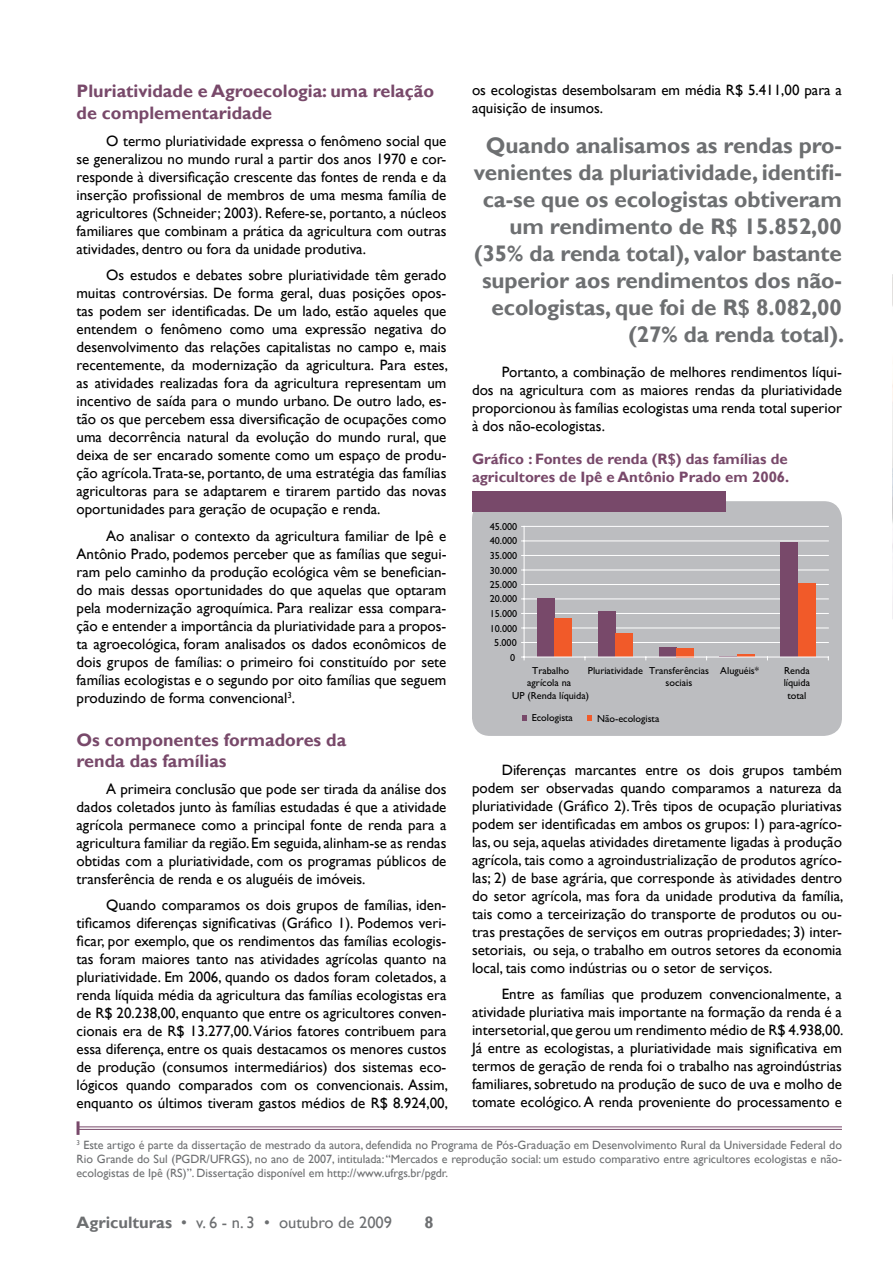
<style>
.page{position:relative;width:893px;height:1263px;background:#fff}
.page>*{position:absolute;margin:0;border:0;box-sizing:border-box;transform-origin:0 0}
.t1{font:700 22.5px/27px "Gill Sans";letter-spacing:-.005em;color:#6d6f71;text-align:right}
.t2{font:700 18px/21.6px "Gill Sans";color:#78496a}
.t3{font:16.5px "Gill Sans";color:#6d6f71}
.t4{font:700 16.5px "Gill Sans";color:#6d6f71}
.t5{font:15px/18px "Gill Sans";color:#000;text-align:justify}
.t6{font:700 15px/18px "Gill Sans";color:#78496a}
.t7{font:12px/14.4px "Gill Sans";color:#6d6f71;text-align:justify}
.t8{font:10.2px/12.1px "Gill Sans";color:#000;text-align:center}
.s1{font-weight:700}
</style>
<div class="page">
<hr style="left:78px;top:1126px;width:764px;height:1px;background:#78496a">
<hr style="left:78px;top:1129px;width:764px;height:1px;background:#78496a">
<hr style="left:77px;top:1121px;width:3px;height:14px;background:#78496a">
<img style="left:892px;top:274px;width:1px;height:345px">
<div style="left:472px;top:501px;width:370px;height:235px;background:#bcbdc0;border-radius:18px"></div>
<div style="left:472px;top:491px;width:253px;height:20px;background:#78496a"></div>
<hr style="left:524px;top:642px;width:304px;height:1px;background:#fff">
<hr style="left:524px;top:628px;width:304px;height:1px;background:#fff">
<hr style="left:524px;top:613px;width:304px;height:1px;background:#fff">
<hr style="left:524px;top:598px;width:304px;height:1px;background:#fff">
<hr style="left:524px;top:584px;width:304px;height:1px;background:#fff">
<hr style="left:524px;top:570px;width:304px;height:1px;background:#fff">
<hr style="left:524px;top:555px;width:304px;height:1px;background:#fff">
<hr style="left:524px;top:540px;width:304px;height:1px;background:#fff">
<hr style="left:524px;top:526px;width:304px;height:1px;background:#fff">
<div style="left:537px;top:598px;width:17px;height:59px;background:#78496a"></div>
<div style="left:598px;top:611px;width:17px;height:46px;background:#78496a"></div>
<div style="left:659px;top:647px;width:17px;height:10px;background:#78496a"></div>
<div style="left:780px;top:542px;width:18px;height:115px;background:#78496a"></div>
<div style="left:554px;top:618px;width:18px;height:39px;background:#f15a29"></div>
<div style="left:615px;top:634px;width:18px;height:23px;background:#f15a29"></div>
<div style="left:676px;top:648px;width:17px;height:9px;background:#f15a29"></div>
<svg style="left:720px;top:655px;width:34px;height:2px"></svg>
<div style="left:798px;top:584px;width:17px;height:73px;background:#f15a29"></div>
<hr style="left:524px;top:526px;width:1px;height:131px;background:#fff">
<hr style="left:524px;top:657px;width:304px;height:1px;background:#fff">
<svg style="left:522px;top:715px;width:5px;height:5px"></svg>
<svg style="left:587px;top:715px;width:5px;height:6px"></svg>
<p class="t2" style="left:77px;top:81px;width:359px">Pluriatividade e Agroecologia: uma relação de complementaridade</p>
<p class="t5" style="left:77px;top:132px;width:371px;text-indent:30px">O termo pluriatividade expressa o fenômeno social que se generalizou no mundo rural a partir dos anos 1970 e cor&shy;responde à diversificação crescente das fontes de renda e da inserção profissional de membros de uma mesma família de agricultores (Schneider; 2003). Refere-se, portanto, a núcleos familiares que combinam a prática da agricultura com outras atividades, dentro ou fora da unidade produtiva.</p>
<p class="t5" style="left:77px;top:266px;width:373px;text-indent:30px">Os estudos e debates sobre pluriatividade têm gerado muitas controvérsias. De forma geral, duas posições opos&shy;tas podem ser identificadas. De um lado, estão aqueles que entendem o fenômeno como uma expressão negativa do desenvolvimento das relações capitalistas no campo e, mais recentemente, da modernização da agricultura. Para estes, as atividades realizadas fora da agricultura representam um incentivo de saída para o mundo urbano. De outro lado, es&shy;tão os que percebem essa diversificação de ocupações como uma decorrência natural da evolução do mundo rural, que deixa de ser encarado somente como um espaço de produ&shy;ção agrícola.Trata-se, portanto, de uma estratégia das famílias agricultoras para se adaptarem e tirarem partido das novas oportunidades para geração de ocupação e renda.</p>
<p class="t5" style="left:77px;top:527px;width:371px;text-indent:30px">Ao analisar o contexto da agricultura familiar de Ipê e Antônio Prado, podemos perceber que as famílias que segui&shy;ram pelo caminho da produção ecológica vêm se benefician&shy;do mais dessas oportunidades do que aquelas que optaram pela modernização agroquímica. Para realizar essa compara&shy;ção e entender a importância da pluriatividade para a propos&shy;ta agroecológica, foram analisados os dados econômicos de dois grupos de famílias: o primeiro foi constituído por sete famílias ecologistas e o segundo por oito famílias que seguem produzindo de forma convencional<sup>3</sup>.</p>
<p class="t2" style="left:77px;top:729px;width:271px">Os componentes formadores da renda das famílias</p>
<p class="t5" style="left:77px;top:780px;width:371px;text-indent:30px">A primeira conclusão que pode ser tirada da análise dos dados coletados junto às famílias estudadas é que a atividade agrícola permanece como a principal fonte de renda para a agricultura familiar da região. Em seguida, alinham-se as rendas obtidas com a pluriatividade, com os programas públicos de transferência de renda e os aluguéis de imóveis.</p>
<p class="t5" style="left:77px;top:896px;width:373px;text-indent:30px">Quando comparamos os dois grupos de famílias, iden&shy;tificamos diferenças significativas (Gráfico 1). Podemos veri&shy;ficar, por exemplo, que os rendimentos das famílias ecologis&shy;tas foram maiores tanto nas atividades agrícolas quanto na pluriatividade. Em 2006, quando os dados foram coletados, a renda líquida média da agricultura das famílias ecologistas era de R$ 20.238,00, enquanto que entre os agricultores conven&shy;cionais era de R$ 13.277,00. Vários fatores contribuem para essa diferença, entre os quais destacamos os menores custos de produção (consumos intermediários) dos sistemas eco&shy;lógicos quando comparados com os convencionais. Assim, enquanto os últimos tiveram gastos médios de R$ 8.924,00,</p>
<p class="t5" style="left:472px;top:82px;width:371px">os ecologistas desembolsaram em média R$ 5.411,00 para a aquisição de insumos.</p>
<p class="t1" style="left:474px;top:133px;width:372px">Quando analisamos as rendas pro&shy;venientes da pluriatividade, identifi&shy;ca-se que os ecologistas obtiveram um rendimento de R$ 15.852,00 (35% da renda total), valor bastante superior aos rendimentos dos não&shy;ecologistas, que foi de R$ 8.082,00 (27% da renda total).</p>
<p class="t5" style="left:472px;top:363px;width:371px;text-indent:30px">Portanto, a combinação de melhores rendimentos líqui&shy;dos na agricultura com as maiores rendas da pluriatividade proporcionou às famílias ecologistas uma renda total superior à dos não-ecologistas.</p>
<p class="t6" style="left:472px;top:450px;width:319px">Gráfico : Fontes de renda (R$) das famílias de agricultores de Ipê e Antônio Prado em 2006.</p>
<p class="t8" style="left:490px;top:521px;width:29px">45.000</p>
<p class="t8" style="left:490px;top:535px;width:29px">40.000</p>
<p class="t8" style="left:490px;top:550px;width:29px">35.000</p>
<p class="t8" style="left:490px;top:564px;width:29px">30.000</p>
<p class="t8" style="left:490px;top:579px;width:29px">25.000</p>
<p class="t8" style="left:490px;top:593px;width:29px">20.000</p>
<p class="t8" style="left:490px;top:608px;width:29px">15.000</p>
<p class="t8" style="left:490px;top:622px;width:29px">10.000</p>
<p class="t8" style="left:494px;top:637px;width:24px">5.000</p>
<p class="t8" style="left:510px;top:651px;width:7px">0</p>
<p class="t8" style="left:512px;top:665px;width:78px">Trabalho<br>agrícola na<br>UP (Renda líquida)</p>
<p class="t8" style="left:666px;top:665px;width:45px;text-align:left;text-indent:-78px">Pluriatividade Transferências sociais</p>
<p class="t8" style="left:720px;top:665px;width:40px">Aluguéis*</p>
<p class="t8" style="left:784px;top:665px;width:28px">Renda líquida total</p>
<p class="t8" style="left:532px;top:712px;width:43px">Ecologista</p>
<p class="t8" style="left:597px;top:712px;width:64px">Não-ecologista</p>
<p class="t5" style="left:472px;top:761px;width:373px;text-indent:30px">Diferenças marcantes entre os dois grupos também podem ser observadas quando comparamos a natureza da pluriatividade (Gráfico 2). Três tipos de ocupação pluriativas podem ser identificadas em ambos os grupos: 1) para-agríco&shy;las, ou seja, aquelas atividades diretamente ligadas à produção agrícola, tais como a agroindustrialização de produtos agríco&shy;las; 2) de base agrária, que corresponde às atividades dentro do setor agrícola, mas fora da unidade produtiva da família, tais como a terceirização do transporte de produtos ou ou&shy;tras prestações de serviços em outras propriedades; 3) inter&shy;setoriais, ou seja, o trabalho em outros setores da economia local, tais como indústrias ou o setor de serviços.</p>
<p class="t5" style="left:472px;top:985px;width:373px;text-indent:30px">Entre as famílias que produzem convencionalmente, a atividade pluriativa mais importante na formação da renda é a intersetorial, que gerou um rendimento médio de R$ 4.938,00.<br>Já entre as ecologistas, a pluriatividade mais significativa em termos de geração de renda foi o trabalho nas agroindústrias familiares, sobretudo na produção de suco de uva e molho de tomate ecológico. A renda proveniente do processamento e</p>
<p class="t7" style="left:77px;top:1137px;width:767px"><sup>3</sup> Este artigo é parte da dissertação de mestrado da autora, defendida no Programa de Pós-Graduação em Desenvolvimento Rural da Universidade Federal do Rio Grande do Sul (PGDR/UFRGS), no ano de 2007, intitulada: “Mercados e reprodução social: um estudo comparativo entre agricultores ecologistas e não&shy;ecologistas de Ipê (RS)”. Dissertação disponível em http://www.ufrgs.br/pgdr.</p>
<p class="t3" style="left:77px;top:1212px;width:317px"><span class="s1">Agriculturas</span> • v. 6 - n. 3 • outubro de 2009</p>
<p class="t4" style="left:424px;top:1212px;width:11px">8</p>
</div>
